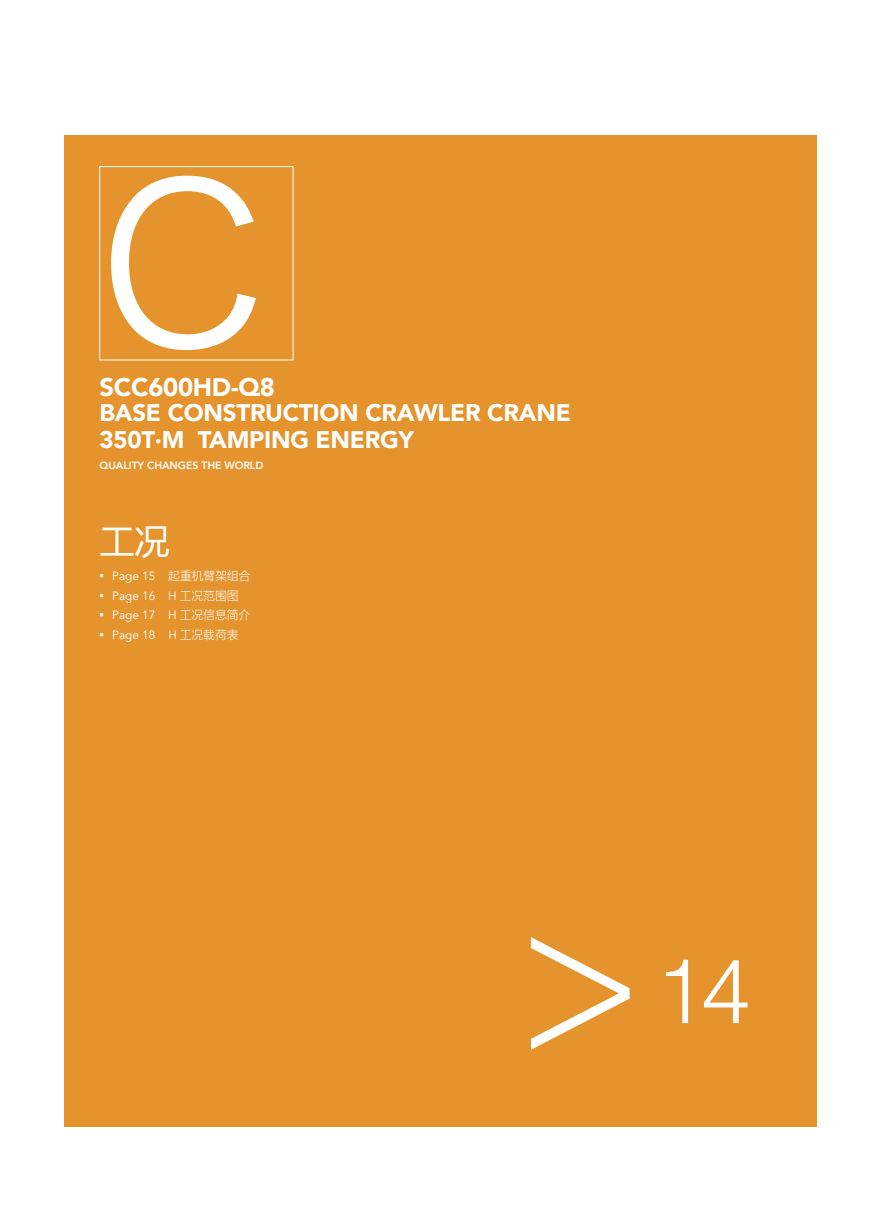
<style>
.page{position:relative;width:893px;height:1212px;background:#fff}
.page>*{position:absolute;margin:0;border:0;box-sizing:border-box;transform-origin:0 0}
.t1{font:221.25px "Hira Kaku Pro W3";color:#fff}
.t2{font:300 218.25px "Avenir";color:#fff;scale:.9 1}
.t3{font:300 90px "Helvetica";color:#fff}
.t4{font:36px "FZLTHK GBK1 0";color:#fff}
.t5{font:900 25.5px "Avenir";letter-spacing:-.01em;color:#fff}
.t6{font:900 24px/27px "Avenir";letter-spacing:-.01em;color:#fff}
.t7{font:12px "Avenir";color:#fff}
.t8{font:12px "FZLTKHK GBK1 0";color:#fff}
.t9{font:800 10.5px "Avenir";letter-spacing:-.005em;color:#fff}
.s1{font-family:"Microsoft Ya Hei"}
.s2{font-family:"Avenir"}
.s3{font-family:"FZLTKHK GBK1 0"}
</style>
<div class="page">
<div style="left:64px;top:135px;width:752px;height:992px;background:#e5932c"></div>
<h1 class="t1" style="left:100px;top:68px;width:169px">C</h1>
<p class="t5" style="left:100px;top:365px;width:177px">SCC600HD-Q8</p>
<p class="t6" style="left:100px;top:399px;width:473px">BASE CONSTRUCTION CRAWLER CRANE<br>350T·M TAMPING ENERGY</p>
<p class="t9" style="left:100px;top:457px;width:165px">QUALITY CHANGES THE WORLD</p>
<h3 class="t4" style="left:99px;top:521px;width:72px">工况</h3>
<p class="t8" style="left:100px;top:569px;width:153px"><span class="s1">▪</span> <span class="s2">Page 15</span> 起重机臂架组合</p>
<p class="t7" style="left:100px;top:588px;width:140px"><span class="s1">▪</span> Page 16 H <span class="s3">工况范围图</span></p>
<p class="t7" style="left:100px;top:608px;width:152px"><span class="s1">▪</span> Page 17 H <span class="s3">工况信息简介</span></p>
<p class="t7" style="left:100px;top:627px;width:140px"><span class="s1">▪</span> Page 18 H <span class="s3">工况载荷表</span></p>
<h2 class="t2" style="left:515px;top:855px;width:147px">&gt;</h2>
<h3 class="t3" style="left:655px;top:914px;width:97px">14</h3>
</div>
